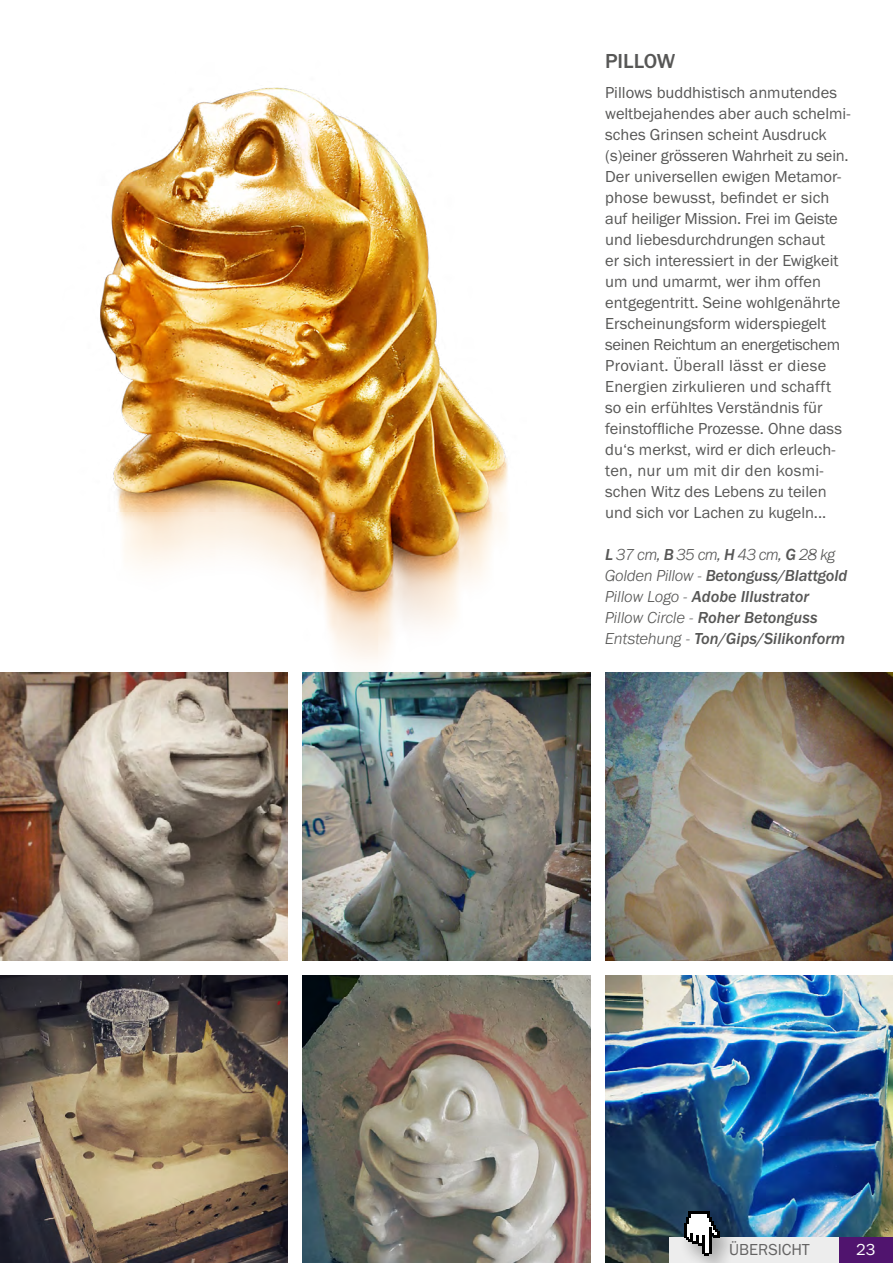
<style>
.page{position:relative;width:893px;height:1263px;background:#fff}
.page>*{position:absolute;margin:0;border:0;box-sizing:border-box;transform-origin:0 0}
.t1{font:500 21px "Franklin Gothic URW";letter-spacing:-.01em;color:#575756}
.t2{font:16.5px/21px "Franklin Gothic URW Boo";color:#575756}
.t3{font:16.5px/21px "Franklin Gothic URW Med Ita";color:#575756}
.t4{font:italic 300 16.5px "Franklin Gothic URW";letter-spacing:-.04em;color:#575756}
.t5{font:16.5px "Franklin Gothic URW Boo";color:#646363}
.t6{font:16.5px "Franklin Gothic URW Boo";color:#fff}
.s1{font-family:"Franklin Gothic URW Med Ita";font-weight:400;font-style:normal}
.s2{font-family:"Franklin Gothic URW";font-weight:300;font-style:italic}
</style>
<div class="page">
<img style="left:0;top:673px;width:288px;height:287px">
<img style="left:303px;top:673px;width:287px;height:287px">
<img style="left:605px;top:673px;width:288px;height:287px">
<img style="left:0;top:975px;width:288px;height:288px">
<img style="left:303px;top:975px;width:287px;height:288px">
<img style="left:605px;top:975px;width:288px;height:288px">
<img style="left:53px;top:87px;width:474px;height:586px">
<div style="left:839px;top:1237px;width:54px;height:26px;background:#50146e"></div>
<div style="left:669px;top:1237px;width:170px;height:26px;background:#ededed"></div>
<div style="left:677px;top:1207px;width:63px;height:56px;background:#000;opacity:.3"></div>
<svg style="left:685px;top:1211px;width:34px;height:45px"></svg>
<p class="t1" style="left:605px;top:48px;width:72px">PILLOW</p>
<p class="t2" style="left:605px;top:82px;width:247px">Pillows buddhistisch anmutendes weltbejahendes aber auch schelmi&shy;sches Grinsen scheint Ausdruck (s)einer grösseren Wahrheit zu sein.<br>Der universellen ewigen Metamor&shy;phose bewusst, befindet er sich auf heiliger Mission. Frei im Geiste und liebesdurchdrungen schaut<br>er sich interessiert in der Ewigkeit um und umarmt, wer ihm offen entgegentritt. Seine wohlgenährte Erscheinungsform widerspiegelt seinen Reichtum an energetischem Proviant. Überall lässt er diese Energien zirkulieren und schafft so ein erfühltes Verständnis für feinstoffliche Prozesse. Ohne dass du‘s merkst, wird er dich erleuch&shy;ten, nur um mit dir den kosmi&shy;schen Witz des Lebens zu teilen und sich vor Lachen zu kugeln...</p>
<p class="t4" style="left:605px;top:544px;width:232px"><span class="s1">L</span> 37 cm, <span class="s1">B</span> 35 cm, <span class="s1">H</span> 43 cm, <span class="s1">G</span> 28 kg</p>
<p class="t3" style="left:605px;top:565px;width:243px"><span class="s2">Golden Pillow -</span> Betonguss/Blattgold <span class="s2">Pillow Logo -</span> Adobe Illustrator <span class="s2">Pillow Circle -</span> Roher Betonguss <span class="s2">Entstehung -</span> Ton/Gips/Silikonform</p>
<p class="t5" style="left:729px;top:1239px;width:82px">ÜBERSICHT</p>
<p class="t6" style="left:856px;top:1239px;width:21px">23</p>
</div>
